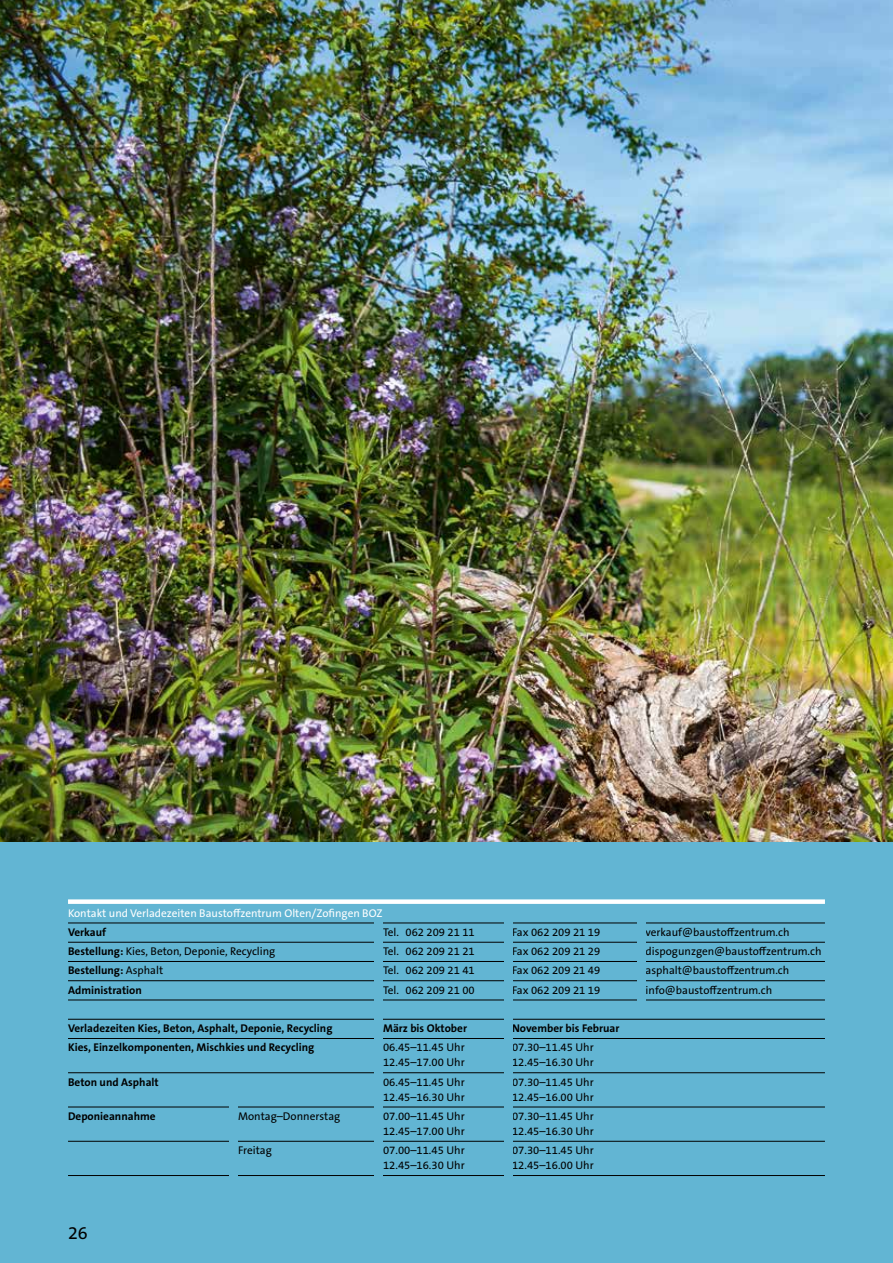
<style>
.page{position:relative;width:893px;height:1263px;background:#fff}
.page>*{position:absolute;margin:0;border:0;box-sizing:border-box;transform-origin:0 0}
.t1{font:18px "The Sans B W5 Plain";color:#000}
.t2{font:11.25px "The Sans B W5 Plain";color:#000}
.t3{font:700 11.25px "The Sans B W7";color:#000}
.t4{font:11.25px "The Sans B W5 Plain";color:#fff}
.s1{font-family:"The Sans B W7";font-weight:700}
.s2{font-family:"The Sans B W5 Plain";font-weight:400}
</style>
<div class="page">
<img style="left:0;top:0;width:893px;height:842px">
<div style="left:0;top:842px;width:893px;height:421px;background:#62b5d3"></div>
<div style="left:68px;top:899px;width:757px;height:5px;background:#fff"></div>
<hr style="left:68px;top:923px;width:757px;height:1px;background:#000">
<hr style="left:68px;top:942px;width:757px;height:1px;background:#000">
<hr style="left:68px;top:961px;width:757px;height:1px;background:#000">
<hr style="left:68px;top:980px;width:757px;height:1px;background:#000">
<hr style="left:68px;top:1000px;width:757px;height:1px;background:#000">
<hr style="left:68px;top:1019px;width:757px;height:1px;background:#000">
<hr style="left:68px;top:1038px;width:757px;height:1px;background:#000">
<hr style="left:68px;top:1072px;width:757px;height:1px;background:#000">
<hr style="left:68px;top:1107px;width:757px;height:1px;background:#000">
<hr style="left:68px;top:1141px;width:757px;height:1px;background:#000">
<hr style="left:68px;top:1175px;width:757px;height:1px;background:#000">
<div style="left:374px;top:920px;width:9px;height:261px;background:#62b5d3"></div>
<div style="left:504px;top:920px;width:8px;height:261px;background:#62b5d3"></div>
<div style="left:637px;top:920px;width:8px;height:95px;background:#62b5d3"></div>
<div style="left:230px;top:1103px;width:8px;height:78px;background:#62b5d3"></div>
<p class="t4" style="left:68px;top:906px;width:316px">Kontakt und Verladezeiten Baustoffzentrum Olten/Zofingen BOZ</p>
<p class="t3" style="left:68px;top:925px;width:40px">Verkauf</p>
<p class="t2" style="left:383px;top:925px;width:93px">Tel. 062 209 21 11</p>
<p class="t2" style="left:512px;top:925px;width:90px">Fax 062 209 21 19</p>
<p class="t2" style="left:646px;top:925px;width:145px">verkauf@baustoffzentrum.ch</p>
<p class="t2" style="left:68px;top:944px;width:209px"><span class="s1">Bestellung:</span> Kies, Beton, Deponie, Recycling</p>
<p class="t2" style="left:383px;top:944px;width:93px">Tel. 062 209 21 21</p>
<p class="t2" style="left:512px;top:944px;width:90px">Fax 062 209 21 29</p>
<p class="t2" style="left:646px;top:944px;width:177px">dispogunzgen@baustoffzentrum.ch</p>
<p class="t3" style="left:68px;top:963px;width:97px">Bestellung: <span class="s2">Asphalt</span></p>
<p class="t2" style="left:383px;top:963px;width:93px">Tel. 062 209 21 41</p>
<p class="t2" style="left:512px;top:963px;width:90px">Fax 062 209 21 49</p>
<p class="t2" style="left:646px;top:963px;width:145px">asphalt@baustoffzentrum.ch</p>
<p class="t3" style="left:68px;top:983px;width:75px">Administration</p>
<p class="t2" style="left:383px;top:983px;width:93px">Tel. 062 209 21 00</p>
<p class="t2" style="left:512px;top:983px;width:90px">Fax 062 209 21 19</p>
<p class="t2" style="left:646px;top:983px;width:128px">info@baustoffzentrum.ch</p>
<p class="t3" style="left:68px;top:1021px;width:266px">Verladezeiten Kies, Beton, Asphalt, Deponie, Recycling</p>
<p class="t3" style="left:383px;top:1021px;width:85px">März bis Oktober</p>
<p class="t3" style="left:512px;top:1021px;width:109px">November bis Februar</p>
<p class="t3" style="left:68px;top:1040px;width:248px">Kies, Einzelkomponenten, Mischkies und Recycling</p>
<p class="t2" style="left:383px;top:1040px;width:83px">06.45–11.45 Uhr</p>
<p class="t2" style="left:512px;top:1040px;width:83px">07.30–11.45 Uhr</p>
<p class="t2" style="left:383px;top:1055px;width:83px">12.45–17.00 Uhr</p>
<p class="t2" style="left:512px;top:1055px;width:83px">12.45–16.30 Uhr</p>
<p class="t3" style="left:68px;top:1075px;width:92px">Beton und Asphalt</p>
<p class="t2" style="left:383px;top:1075px;width:83px">06.45–11.45 Uhr</p>
<p class="t2" style="left:512px;top:1075px;width:83px">07.30–11.45 Uhr</p>
<p class="t2" style="left:383px;top:1090px;width:83px">12.45–16.30 Uhr</p>
<p class="t2" style="left:512px;top:1090px;width:83px">12.45–16.00 Uhr</p>
<p class="t3" style="left:68px;top:1109px;width:89px">Deponieannahme</p>
<p class="t2" style="left:238px;top:1109px;width:104px">Montag–Donnerstag</p>
<p class="t2" style="left:383px;top:1109px;width:83px">07.00–11.45 Uhr</p>
<p class="t2" style="left:512px;top:1109px;width:83px">07.30–11.45 Uhr</p>
<p class="t2" style="left:383px;top:1124px;width:83px">12.45–17.00 Uhr</p>
<p class="t2" style="left:512px;top:1124px;width:83px">12.45–16.30 Uhr</p>
<p class="t2" style="left:238px;top:1143px;width:35px">Freitag</p>
<p class="t2" style="left:383px;top:1143px;width:83px">07.00–11.45 Uhr</p>
<p class="t2" style="left:512px;top:1143px;width:83px">07.30–11.45 Uhr</p>
<p class="t2" style="left:383px;top:1158px;width:83px">12.45–16.30 Uhr</p>
<p class="t2" style="left:512px;top:1158px;width:83px">12.45–16.00 Uhr</p>
<h1 class="t1" style="left:68px;top:1221px;width:21px">26</h1>
</div>
